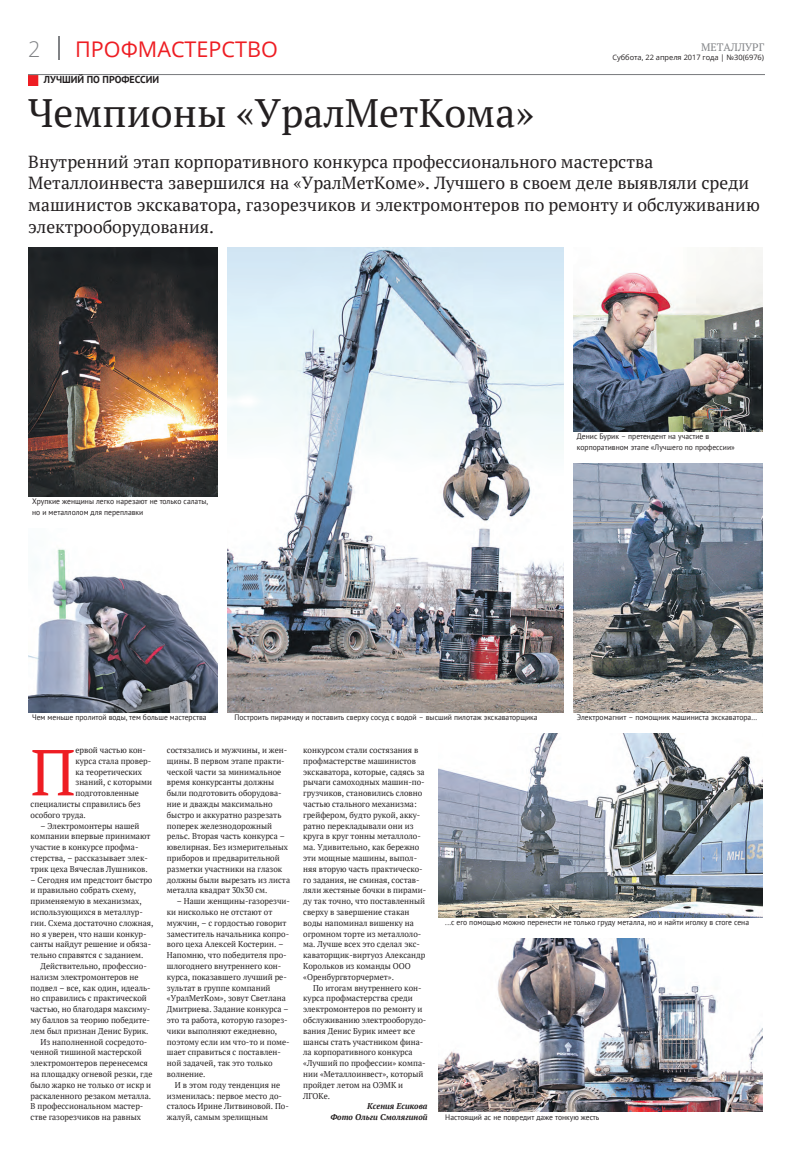
<style>
.page{position:relative;width:794px;height:1157px;background:#fff}
.page>*{position:absolute;margin:0;border:0;box-sizing:border-box;transform-origin:0 0}
.t1{font:64.8px "PT Serif";color:#ee1d23;scale:.96 1}
.t2{font:39.6px "PT Serif";color:#231f20}
.t3{font:21.6px "Open Sans";color:#ee1d23}
.t4{font:21.6px "Open Sans";color:#808285}
.t5{font:17.5px/21.6px "PT Serif";color:#231f20}
.t6{font:10.8px "PT Serif";color:#808285}
.t7{font:700 10.1px "PT Sans";color:#231f20}
.t8{font:8.4px/10.8px "PT Serif";color:#231f20;scale:.96 1}
.t9{font:italic 700 8.4px/10.8px "PT Serif";color:#231f20;text-align:right;scale:.96 1}
.t10{font:7.9px/10.8px "PT Sans";color:#231f20;scale:.96 1}
.t11{font:7.4px "Open Sans";color:#231f20}
</style>
<div class="page">
<svg style="left:59px;top:36px;width:1px;height:23px"></svg>
<img style="left:28px;top:75px;width:11px;height:11px">
<img style="left:28px;top:248px;width:190px;height:248px">
<img style="left:28px;top:549px;width:190px;height:163px">
<img style="left:228px;top:248px;width:336px;height:464px">
<img style="left:573px;top:248px;width:190px;height:183px">
<img style="left:573px;top:464px;width:190px;height:248px">
<img style="left:439px;top:734px;width:324px;height:183px">
<img style="left:439px;top:939px;width:324px;height:173px">
<h3 class="t4" style="left:28px;top:34px;width:14px">2</h3>
<h3 class="t3" style="left:75px;top:34px;width:204px">ПРОФМАСТЕРСТВО</h3>
<p class="t6" style="left:701px;top:40px;width:64px">МЕТАЛЛУРГ</p>
<p class="t11" style="left:612px;top:52px;width:153px">Суббота, 22 апреля 2017 года | №30(6976)</p>
<p class="t7" style="left:44px;top:74px;width:117px">ЛУЧШИЙ ПО ПРОФЕССИИ</p>
<h2 class="t2" style="left:28px;top:87px;width:507px">Чемпионы «УралМетКома»</h2>
<p class="t5" style="left:28px;top:150px;width:733px">Внутренний этап корпоративного конкурса профессионального мастерства Металлоинвеста завершился на «УралМетКоме». Лучшего в своем деле выявляли среди машинистов экскаватора, газорезчиков и электромонтеров по ремонту и обслуживанию электрооборудования.</p>
<p class="t10" style="left:32px;top:496px;width:185px">Хрупкие женщины легко нарезают не только салаты, но и металлолом для переплавки</p>
<p class="t10" style="left:577px;top:431px;width:166px">Денис Бурик – претендент на участие в корпоративном этапе «Лучшего по профессии»</p>
<p class="t10" style="left:32px;top:712px;width:183px">Чем меньше пролитой воды, тем больше мастерства</p>
<p class="t10" style="left:234px;top:712px;width:317px">Построить пирамиду и поставить сверху сосуд с водой – высший пилотаж экскаваторщика</p>
<p class="t10" style="left:577px;top:712px;width:189px">Электромагнит – помощник машиниста экскаватора...</p>
<h1 class="t1" style="left:31px;top:729px;width:48px">П</h1>
<p class="t8" style="left:76px;top:744px;width:75px">ервой частью кон-</p>
<p class="t8" style="left:76px;top:755px;width:80px">курса стала провер-</p>
<p class="t8" style="left:76px;top:766px;width:71px">ка теоретических</p>
<p class="t8" style="left:76px;top:777px;width:81px">знаний, с которыми</p>
<p class="t8" style="left:76px;top:788px;width:68px">подготовленные</p>
<p class="t8" style="left:31px;top:798px;width:116px">специалисты справились без</p>
<p class="t8" style="left:31px;top:809px;width:59px">особого труда.</p>
<p class="t8" style="left:31px;top:820px;width:126px;text-indent:10px">– Электромонтеры нашей компании впервые принимают участие в конкурсе профма&shy;стерства, – рассказывает элек&shy;трик цеха Вячеслав Лушников.</p>
<p class="t8" style="left:31px;top:874px;width:129px">– Сегодня им предстоит быстро и правильно собрать схему, применяемую в механизмах, использующихся в металлур&shy;гии. Схема достаточно сложная, но я уверен, что наши конкур&shy;санты найдут решение и обяза&shy;тельно справятся с заданием.</p>
<p class="t8" style="left:40px;top:960px;width:112px">Действительно, профессио-</p>
<p class="t8" style="left:31px;top:971px;width:114px">нализм электромонтеров не</p>
<p class="t8" style="left:31px;top:982px;width:127px">подвел – все, как один, идеаль-</p>
<p class="t8" style="left:31px;top:993px;width:123px">но справились с практической</p>
<p class="t8" style="left:31px;top:1004px;width:126px">частью, но благодаря максиму-</p>
<p class="t8" style="left:31px;top:1014px;width:126px">му баллов за теорию победите-</p>
<p class="t8" style="left:31px;top:1025px;width:124px">лем был признан Денис Бурик.</p>
<p class="t8" style="left:40px;top:1036px;width:113px">Из наполненной сосредото-</p>
<p class="t8" style="left:31px;top:1047px;width:117px">ченной тишиной мастерской</p>
<p class="t8" style="left:31px;top:1058px;width:124px">электромонтеров перенесемся</p>
<p class="t8" style="left:31px;top:1068px;width:129px">на площадку огневой резки, где</p>
<p class="t8" style="left:31px;top:1079px;width:127px">было жарко не только от искр и</p>
<p class="t8" style="left:31px;top:1090px;width:127px">раскаленного резаком металла.</p>
<p class="t8" style="left:31px;top:1101px;width:119px">В профессиональном мастер-</p>
<p class="t8" style="left:31px;top:1112px;width:116px">стве газорезчиков на равных</p>
<p class="t8" style="left:167px;top:744px;width:130px">состязались и мужчины, и жен&shy;щины. В первом этапе практи&shy;ческой части за минимальное время конкурсанты должны были подготовить оборудова&shy;ние и дважды максимально быстро и аккуратно разрезать поперек железнодорожный рельс. Вторая часть конкурса – ювелирная. Без измерительных приборов и предварительной разметки участники на глазок должны были вырезать из листа металла квадрат 30х30 см.</p>
<p class="t8" style="left:167px;top:896px;width:130px;text-indent:10px">– Наши женщины-газорезчи&shy;ки нисколько не отстают от мужчин, – с гордостью говорит заместитель начальника копро&shy;вого цеха Алексей Костерин. –<br>Напомню, что победителя про&shy;шлогоднего внутреннего кон&shy;курса, показавшего лучший ре&shy;зультат в группе компаний «УралМетКом», зовут Светлана<br>Дмитриева. Задание конкурса – это та работа, которую газорез&shy;чики выполняют ежедневно, поэтому если им что-то и поме&shy;шает справиться с поставлен&shy;ной задачей, так это только волнение.</p>
<p class="t8" style="left:167px;top:1079px;width:128px;text-indent:8px">И в этом году тенденция не изменилась: первое место до&shy;сталось Ирине Литвиновой. По&shy;жалуй, самым зрелищным</p>
<p class="t8" style="left:303px;top:744px;width:130px">конкурсом стали состязания в профмастерстве машинистов экскаватора, которые, садясь за рычаги самоходных машин-по&shy;грузчиков, становились словно частью стального механизма: грейфером, будто рукой, акку&shy;ратно перекладывали они из круга в круг тонны металлоло&shy;ма. Удивительно, как бережно эти мощные машины, выпол&shy;няя вторую часть практическо&shy;го задания, не сминая, состав&shy;ляли жестяные бочки в пирами&shy;ду так точно, что поставленный сверху в завершение стакан воды напоминал вишенку на огромном торте из металлоло&shy;ма. Лучше всех это сделал экс&shy;каваторщик-виртуоз Александр<br>Корольков из команды ООО «Оренбургвторчермет».</p>
<p class="t8" style="left:303px;top:982px;width:130px;text-indent:10px">По итогам внутреннего кон&shy;курса профмастерства среди электромонтеров по ремонту и обслуживанию электрооборудо&shy;вания Денис Бурик имеет все шансы стать участником фина&shy;ла корпоративного конкурса «Лучший по профессии» компа&shy;нии «Металлоинвест», который пройдет летом на ОЭМК и<br>ЛГОКе.</p>
<p class="t9" style="left:330px;top:1101px;width:103px">Ксения Есикова<br>Фото Ольги Смолягиной</p>
<p class="t10" style="left:445px;top:917px;width:318px">...с его помощью можно перенести не только груду металла, но и найти иголку в стоге сена</p>
<p class="t10" style="left:445px;top:1112px;width:162px">Настоящий ас не повредит даже тонкую жесть</p>
</div>
